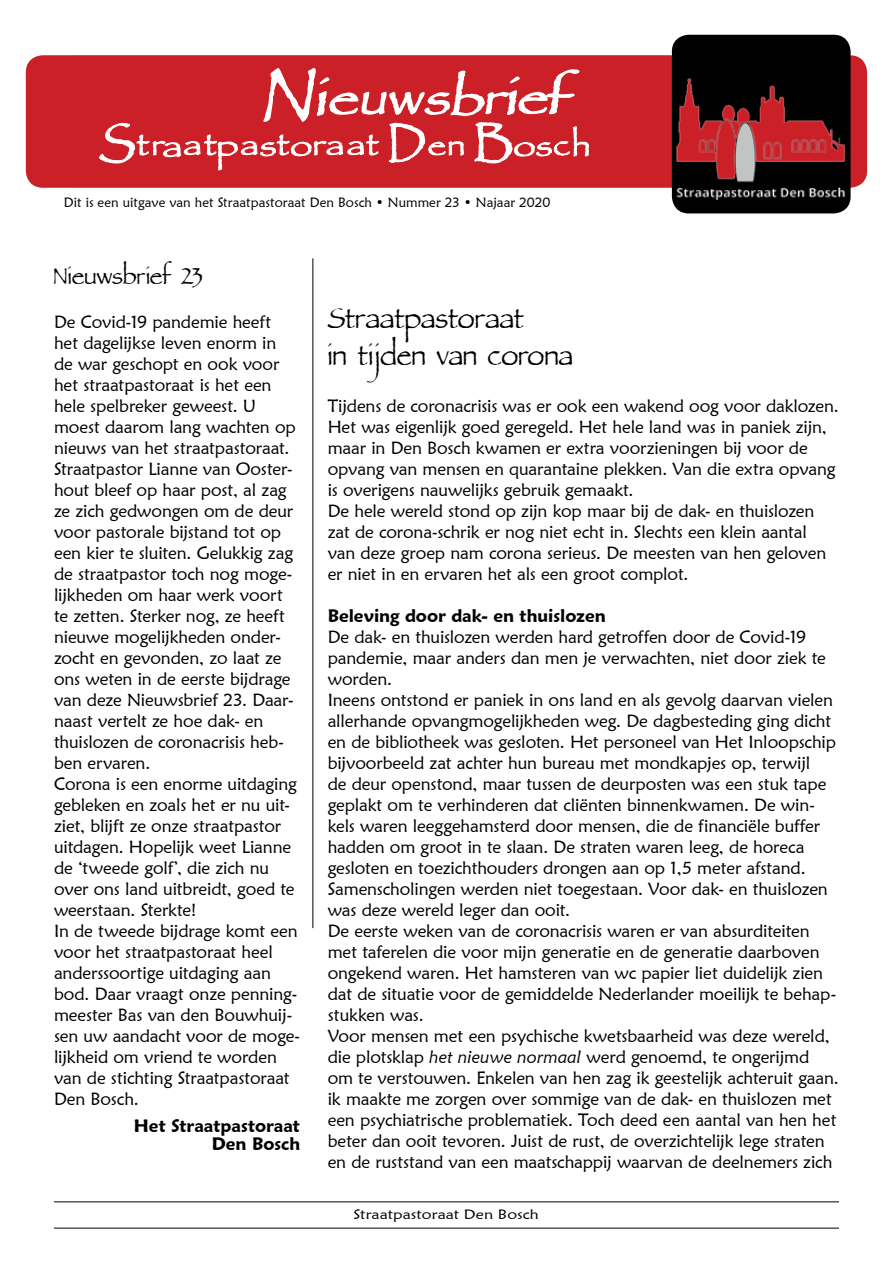
<style>
.page{position:relative;width:893px;height:1263px;background:#fff}
.page>*{position:absolute;margin:0;border:0;box-sizing:border-box;transform-origin:0 0}
.t1{font:italic 72px "Parchment MF";color:#fff;scale:1.25 1}
.t2{font:46.5px/37.5px "Parchment MF";letter-spacing:-.005em;color:#000;scale:.96 1}
.t3{font:44.1px "Parchment MF";color:#fff;scale:1.21 1}
.t4{font:37.5px "Parchment MF";color:#000}
.t5{font:17.7px/21px "Maiandra GD";letter-spacing:-.01em;color:#000}
.t6{font:600 17.7px/18px "Maiandra GD";color:#000;text-align:right}
.t7{font:13.5px "Maiandra GD";letter-spacing:.005em;color:#000}
.t8{font:13.5px "Maiandra GD";letter-spacing:.005em;color:#000;scale:1.2 1}
.s1{font-size:125.1px}
.s2{font-size:79.2px}
.s3{font-size:90px}
.s4{font-size:48.3px}
.s5{font-size:47.1px}
.s6{font-size:47.25px}
.s7{font-size:46.2px}
.s8{font-size:45.3px}
.s9{font-size:47.85px}
.s10{font-style:italic}
</style>
<div class="page">
<hr style="left:54px;top:1201px;width:785px;height:1px;background:#000">
<hr style="left:54px;top:1228px;width:785px;height:1px;background:#000">
<hr style="left:312px;top:258px;width:1px;height:670px;background:#000">
<div style="left:26px;top:55px;width:841px;height:133px;background:#cb2027;border-radius:17px"></div>
<img style="left:672px;top:35px;width:179px;height:178px">
<svg style="left:99px;top:55px;width:490px;height:116px"></svg>
<h1 class="t1" style="left:264px;top:68px;width:258px"><span class="s1">N</span><span class="s2">i</span>euwsbr<span class="s2">i</span>ef</h1>
<h3 class="t3" style="left:100px;top:127px;width:407px"><span class="s3">S</span><span class="s4">t</span><span class="s5">r</span><span class="s6">a</span>a<span class="s4">t</span><span class="s7">p</span>a<span class="s8">s</span><span class="s4">t</span><span class="s8">o</span><span class="s5">r</span>aa<span class="s4">t</span> <span class="s3">D</span>e<span class="s7">n</span> <span class="s3">B</span><span class="s8">os</span><span class="s7">c</span><span class="s9">h</span></h3>
<p class="t7" style="left:64px;top:194px;width:488px">Dit is een uitgave van het Straatpastoraat Den Bosch • Nummer 23 • Najaar 2020</p>
<h3 class="t4" style="left:54px;top:260px;width:150px">Nieuwsbrief 23</h3>
<p class="t5" style="left:54px;top:311px;width:248px">De Covid-19 pandemie heeft<br>het dagelijkse leven enorm in<br>de war geschopt en ook voor het straatpastoraat is het een hele spelbreker geweest. U moest daarom lang wachten op nieuws van het straatpastoraat.<br>Straatpastor Lianne van Ooster&shy;hout bleef op haar post, al zag ze zich gedwongen om de deur voor pastorale bijstand tot op een kier te sluiten. Gelukkig zag de straatpastor toch nog moge&shy;lijkheden om haar werk voort te zetten. Sterker nog, ze heeft nieuwe mogelijkheden onder&shy;zocht en gevonden, zo laat ze ons weten in de eerste bijdrage van deze Nieuwsbrief 23. Daar&shy;naast vertelt ze hoe dak- en thuislozen de coronacrisis heb&shy;ben ervaren.<br>Corona is een enorme uitdaging gebleken en zoals het er nu uit&shy;ziet, blijft ze onze straatpastor uitdagen. Hopelijk weet Lianne de ‘tweede golf’, die zich nu over ons land uitbreidt, goed te weerstaan. Sterkte!<br>In de tweede bijdrage komt een voor het straatpastoraat heel anderssoortige uitdaging aan bod. Daar vraagt onze penning&shy;meester Bas van den Bouwhuij&shy;sen uw aandacht voor de moge&shy;lijkheid om vriend te worden van de stichting Straatpastoraat<br>Den Bosch.</p>
<p class="t6" style="left:134px;top:1116px;width:168px">Het Straatpastoraat<br>Den Bosch</p>
<h2 class="t2" style="left:328px;top:303px;width:258px">Straatpastoraat<br>in tijden van corona</h2>
<p class="t5" style="left:328px;top:395px;width:513px">Tijdens de coronacrisis was er ook een wakend oog voor daklozen.<br>Het was eigenlijk goed geregeld. Het hele land was in paniek zijn, maar in Den Bosch kwamen er extra voorzieningen bij voor de opvang van mensen en quarantaine plekken. Van die extra opvang is overigens nauwelijks gebruik gemaakt.<br>De hele wereld stond op zijn kop maar bij de dak- en thuislozen zat de corona-schrik er nog niet echt in. Slechts een klein aantal van deze groep nam corona serieus. De meesten van hen geloven er niet in en ervaren het als een groot complot.</p>
<p class="t6" style="left:328px;top:606px;width:280px">Beleving door dak- en thuislozen</p>
<p class="t5" style="left:328px;top:626px;width:513px">De dak- en thuislozen werden hard getroffen door de Covid-19 pandemie, maar anders dan men je verwachten, niet door ziek te worden.<br>Ineens ontstond er paniek in ons land en als gevolg daarvan vielen allerhande opvangmogelijkheden weg. De dagbesteding ging dicht en de bibliotheek was gesloten. Het personeel van Het Inloopschip bijvoorbeeld zat achter hun bureau met mondkapjes op, terwijl<br>de deur openstond, maar tussen de deurposten was een stuk tape geplakt om te verhinderen dat cliënten binnenkwamen. De win&shy;kels waren leeggehamsterd door mensen, die de financiële buffer hadden om groot in te slaan. De straten waren leeg, de horeca gesloten en toezichthouders drongen aan op 1,5 meter afstand.<br>Samenscholingen werden niet toegestaan. Voor dak- en thuislozen was deze wereld leger dan ooit.<br>De eerste weken van de coronacrisis waren er van absurditeiten met taferelen die voor mijn generatie en de generatie daarboven ongekend waren. Het hamsteren van wc papier liet duidelijk zien dat de situatie voor de gemiddelde Nederlander moeilijk te behap&shy;stukken was.<br>Voor mensen met een psychische kwetsbaarheid was deze wereld, die plotsklap <span class="s10">het nieuwe normaal</span> werd genoemd, te ongerijmd om te verstouwen. Enkelen van hen zag ik geestelijk achteruit gaan. ik maakte me zorgen over sommige van de dak- en thuislozen met een psychiatrische problematiek. Toch deed een aantal van hen het beter dan ooit tevoren. Juist de rust, de overzichtelijk lege straten en de ruststand van een maatschappij waarvan de deelnemers zich</p>
<p class="t8" style="left:353px;top:1206px;width:156px">Straatpastoraat Den Bosch</p>
</div>
